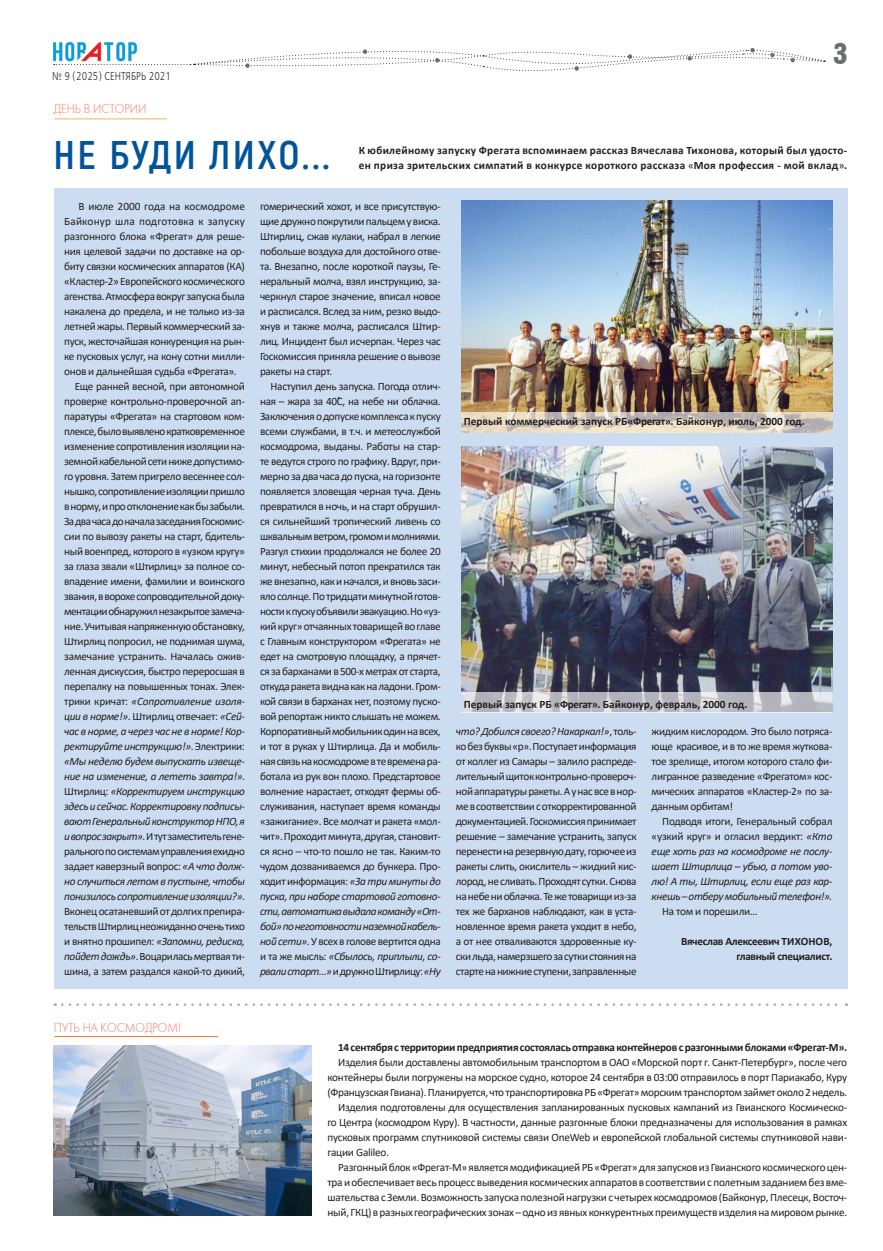
<style>
.page{position:relative;width:883px;height:1251px;background:#fff}
.page>*{position:absolute;margin:0;border:0;box-sizing:border-box;transform-origin:0 0}
.Заголовок_4{font:700 40px "Akrobat";letter-spacing:.06em;color:#01549c}
.загловок_3{font:30.12px "Hermes CTT";color:#6c6d70;scale:1.05 1}
.заголовок_панорамы{font:13.5px "Futura Light C";color:#f37259;scale:.89 1}
.t1{font:11.25px/15px "Calibri";letter-spacing:-.03em;color:#231f20;text-align:justify}
.t2{font:italic 11.25px/15px "Calibri";letter-spacing:-.03em;color:#231f20;text-align:justify}
.t3{font:700 11.25px/15px "Calibri";letter-spacing:.03em;color:#231f20}
.t4{font:700 11.25px "Calibri";color:#231f20}
.t5{font:700 11.25px "Calibri";letter-spacing:-.02em;color:#231f20}
.t6{font:700 11.25px "Calibri";letter-spacing:-.03em;color:#231f20}
.заголовок_панорамы-2{font:11.25px "Free Set C";letter-spacing:.01em;color:#231f20;scale:.8 1}
.s1{font-weight:400}
.s2{font-style:italic}
.s3{font-style:normal}
</style>
<div class="page">
<div style="left:54px;top:188px;width:793px;height:801px;background:#ccddf1"></div>
<svg style="left:142px;top:48px;width:682px;height:23px"></svg>
<img style="left:53px;top:42px;width:87px;height:23px">
<hr style="left:54px;top:119px;width:113px;height:1px;background:#f37259">
<hr style="left:53px;top:117px;width:116px;height:2px;background:#fff463;opacity:.75">
<hr style="left:53px;top:1034px;width:166px;height:3px;background:#fff463;opacity:.75">
<svg style="left:62px;top:1003px;width:784px;height:3px"></svg>
<img style="left:461px;top:446px;width:371px;height:246px">
<img style="left:461px;top:201px;width:371px;height:211px">
<img style="left:53px;top:1045px;width:258px;height:171px">
<svg style="left:461px;top:412px;width:371px;height:21px"></svg>
<svg style="left:461px;top:692px;width:371px;height:21px;fill:#b5b7be"></svg>
<p class="заголовок_панорамы-2" style="left:52px;top:69px;width:150px">№ 9 (2025) СЕНТЯБРЬ 2021</p>
<p class="заголовок_панорамы" style="left:54px;top:102px;width:106px">ДЕНЬ В ИСТОРИИ</p>
<p class="загловок_3" style="left:833px;top:37px;width:15px">3</p>
<p class="Заголовок_4" style="left:53px;top:131px;width:278px">НЕ БУДИ ЛИХО...</p>
<p class="t3" style="left:358px;top:142px;width:490px">К юбилейному запуску Фрегата вспоминаем рассказ Вячеслава Тихонова, который был удосто&shy;ен приза зрительских симпатий в конкурсе короткого рассказа <span class="s1">«</span>Моя профессия - мой вклад<span class="s1">»</span>.</p>
<p class="t1" style="left:64px;top:198px;width:182px;text-indent:14px">В июле 2000 года на космодроме Байконур шла подготовка к запуску разгонного блока «Фрегат» для реше&shy;ния целевой задачи по доставке на ор&shy;биту связки космических аппаратов (КА) «Кластер-2» Европейского космического агенства. Атмосфера вокруг запуска была накалена до предела, и не только из-за летней жары. Первый коммерческий за&shy;пуск, жесточайшая конкуренция на рын&shy;ке пусковых услуг, на кону сотни милли&shy;онов и дальнейшая судьба «Фрегата».</p>
<p class="t1" style="left:64px;top:378px;width:182px;text-indent:11px">Еще ранней весной, при автономной проверке контрольно-проверочной ап&shy;паратуры «Фрегата» на стартовом ком&shy;плексе, было выявлено кратковременное изменение сопротивления изоляции на&shy;земной кабельной сети ниже допустимо&shy;го уровня. Затем пригрело весеннее сол&shy;нышко, сопротивление изоляции пришло в норму, и про отклонение как бы забыли.<br>За два часа до начала заседания Госкомис&shy;сии по вывозу ракеты на старт, бдитель&shy;ный военпред, которого в «узком кругу» за глаза звали «Штирлиц» за полное со&shy;впадение имени, фамилии и воинского звания, в ворохе сопроводительной доку&shy;ментации обнаружил незакрытое замеча&shy;ние. Учитывая напряженную обстановку, Штирлиц попросил, не поднимая шума, замечание устранить. Началась ожив&shy;ленная дискуссия, быстро переросшая в перепалку на повышенных тонах. Элек&shy;трики кричат: <span class="s2">«Сопротивление изоля&shy;ции в норме!»</span>. Штирлиц отвечает: <span class="s2">«Сей&shy;час в норме, а через час не в норме! Кор&shy;ректируйте инструкцию!»</span>. Электрики: <span class="s2">«Мы неделю будем выпускать извеще&shy;ние на изменение, а лететь завтра!»</span>.<br>Штирлиц: <span class="s2">«Корректируем инструкцию здесь и сейчас. Корректировку подписы&shy;вают Генеральный конструктор НПО, я и вопрос закрыт»</span>. И тут заместитель гене&shy;рального по системам управления ехидно задает каверзный вопрос: <span class="s2">«А что долж&shy;но случиться летом в пустыне, чтобы понизилось сопротивление изоляции?»</span>.<br>Вконец осатаневший от долгих препира&shy;тельств Штирлиц неожиданно очень тихо и внятно прошипел: <span class="s2">«Запомни, редиска, пойдет дождь»</span>. Воцарилась мертвая ти&shy;шина, а затем раздался какой-то дикий,</p>
<p class="t1" style="left:260px;top:198px;width:182px">гомерический хохот, и все присутствую&shy;щие дружно покрутили пальцем у виска.<br>Штирлиц, сжав кулаки, набрал в легкие побольше воздуха для достойного отве&shy;та. Внезапно, после короткой паузы, Ге&shy;неральный молча, взял инструкцию, за&shy;черкнул старое значение, вписал новое и расписался. Вслед за ним, резко выдо&shy;хнув и также молча, расписался Штир&shy;лиц. Инцидент был исчерпан. Через час Госкомиссия приняла решение о вывозе ракеты на старт.</p>
<p class="t1" style="left:260px;top:378px;width:182px;text-indent:11px">Наступил день запуска. Погода отлич&shy;ная – жара за 40˚С, на небе ни облачка.<br>Заключения о допуске комплекса к пуску всеми службами, в т.ч. и метеослужбой космодрома, выданы. Работы на стар&shy;те ведутся строго по графику. Вдруг, при&shy;мерно за два часа до пуска, на горизонте появляется зловещая черная туча. День превратился в ночь, и на старт обрушил&shy;ся сильнейший тропический ливень со шквальным ветром, громом и молниями.<br>Разгул стихии продолжался не более 20 минут, небесный потоп прекратился так же внезапно, как и начался, и вновь заси&shy;яло солнце. По тридцати минутной готов&shy;ности к пуску объявили эвакуацию. Но «уз&shy;кий круг» отчаянных товарищей во главе с Главным конструктором «Фрегата» не едет на смотровую площадку, а прячет&shy;ся за барханами в 500-х метрах от старта, откуда ракета видна как на ладони. Гром&shy;кой связи в барханах нет, поэтому пуско&shy;вой репортаж никто слышать не можем.<br>Корпоративный мобильник один на всех, и тот в руках у Штирлица. Да и мобиль&shy;ная связь на космодроме в те времена ра&shy;ботала из рук вон плохо. Предстартовое волнение нарастает, отходят фермы об&shy;служивания, наступает время команды «зажигание». Все молчат и ракета «мол&shy;чит». Проходит минута, другая, становит&shy;ся ясно – что-то пошло не так. Каким-то чудом дозваниваемся до бункера. Про&shy;ходит информация: <span class="s2">«За три минуты до пуска, при наборе стартовой готовно&shy;сти, автоматика выдала команду «От&shy;бой» по неготовности наземной кабель&shy;ной сети»</span>. У всех в голове вертится одна и та же мысль: <span class="s2">«Сбылось, приплыли, со&shy;рвали старт…»</span> и дружно Штирлицу: <span class="s2">«Ну</span></p>
<p class="t4" style="left:463px;top:413px;width:342px">Первый коммерческий запуск РБ«Фрегат». Байконур, июль, 2000 год.</p>
<p class="t4" style="left:463px;top:696px;width:285px">Первый запуск РБ «Фрегат». Байконур, февраль, 2000 год.</p>
<p class="t1" style="left:455px;top:723px;width:182px"><span class="s2">что? Добился своего? Накаркал!»</span>, толь&shy;ко без буквы «р». Поступает информация от коллег из Самары – залило распреде&shy;лительный щиток контрольно-провероч&shy;ной аппаратуры ракеты. А у нас все в нор&shy;ме в соответствии с откорректированной документацией. Госкомиссия принимает решение – замечание устранить, запуск перенести на резервную дату, горючее из ракеты слить, окислитель – жидкий кис&shy;лород, не сливать. Проходят сутки. Снова на небе ни облачка. Те же товарищи из-за тех же барханов наблюдают, как в уста&shy;новленное время ракета уходит в небо, а от нее отваливаются здоровенные ку&shy;ски льда, намерзшего за сутки стояния на старте на нижние ступени, заправленные</p>
<p class="t1" style="left:651px;top:723px;width:182px">жидким кислородом. Это было потряса&shy;юще красивое, и в то же время жуткова&shy;тое зрелище, итогом которого стало фи&shy;лигранное разведение «Фрегатом» кос&shy;мических аппаратов «Кластер-2» по за&shy;данным орбитам!</p>
<p class="t2" style="left:651px;top:813px;width:182px;text-indent:11px"><span class="s3">Подводя итоги, Генеральный собрал «узкий круг» и огласил вердикт:</span> «Кто еще хоть раз на космодроме не послу&shy;шает Штирлица – убью, а потом уво&shy;лю! А ты, Штирлиц, если еще раз кар&shy;кнешь – отберу мобильный телефон!».</p>
<p class="t1" style="left:662px;top:903px;width:97px">На том и порешили…</p>
<p class="t6" style="left:680px;top:933px;width:153px">Вячеслав Алексеевич ТИХОНОВ,</p>
<p class="t6" style="left:736px;top:948px;width:97px">главный специалист.</p>
<p class="заголовок_панорамы" style="left:54px;top:1020px;width:145px">ПУТЬ НА КОСМОДРОМ!</p>
<p class="t5" style="left:338px;top:1040px;width:510px">14 сентября с территории предприятия состоялась отправка контейнеров с разгонными блоками «Фрегат‑М».</p>
<p class="t1" style="left:327px;top:1055px;width:521px;text-indent:11px">Изделия были доставлены автомобильным транспортом в ОАО «Морской порт г. Санкт-Петербург», после чего контейнеры были погружены на морское судно, которое 24 сентября в 03:00 отправилось в порт Париакабо, Куру (Французская Гвиана). Планируется, что транспортировка РБ «Фрегат» морским транспортом займет около 2 недель.</p>
<p class="t1" style="left:327px;top:1100px;width:521px;text-indent:11px">Изделия подготовлены для осуществления запланированных пусковых кампаний из Гвианского Космическо&shy;го Центра (космодром Куру). В частности, данные разгонные блоки предназначены для использования в рамках пусковых программ спутниковой системы связи OneWeb и европейской глобальной системы спутниковой нави&shy;гации Galileo.</p>
<p class="t1" style="left:327px;top:1160px;width:521px;text-indent:11px">Разгонный блок «Фрегат-М» является модификацией РБ «Фрегат» для запусков из Гвианского космического цен&shy;тра и обеспечивает весь процесс выведения космических аппаратов в соответствии с полетным заданием без вме&shy;шательства с Земли. Возможность запуска полезной нагрузки с четырех космодромов (Байконур, Плесецк, Восточ&shy;ный, ГКЦ) в разных географических зонах – одно из явных конкурентных преимуществ изделия на мировом рынке.</p>
</div>
